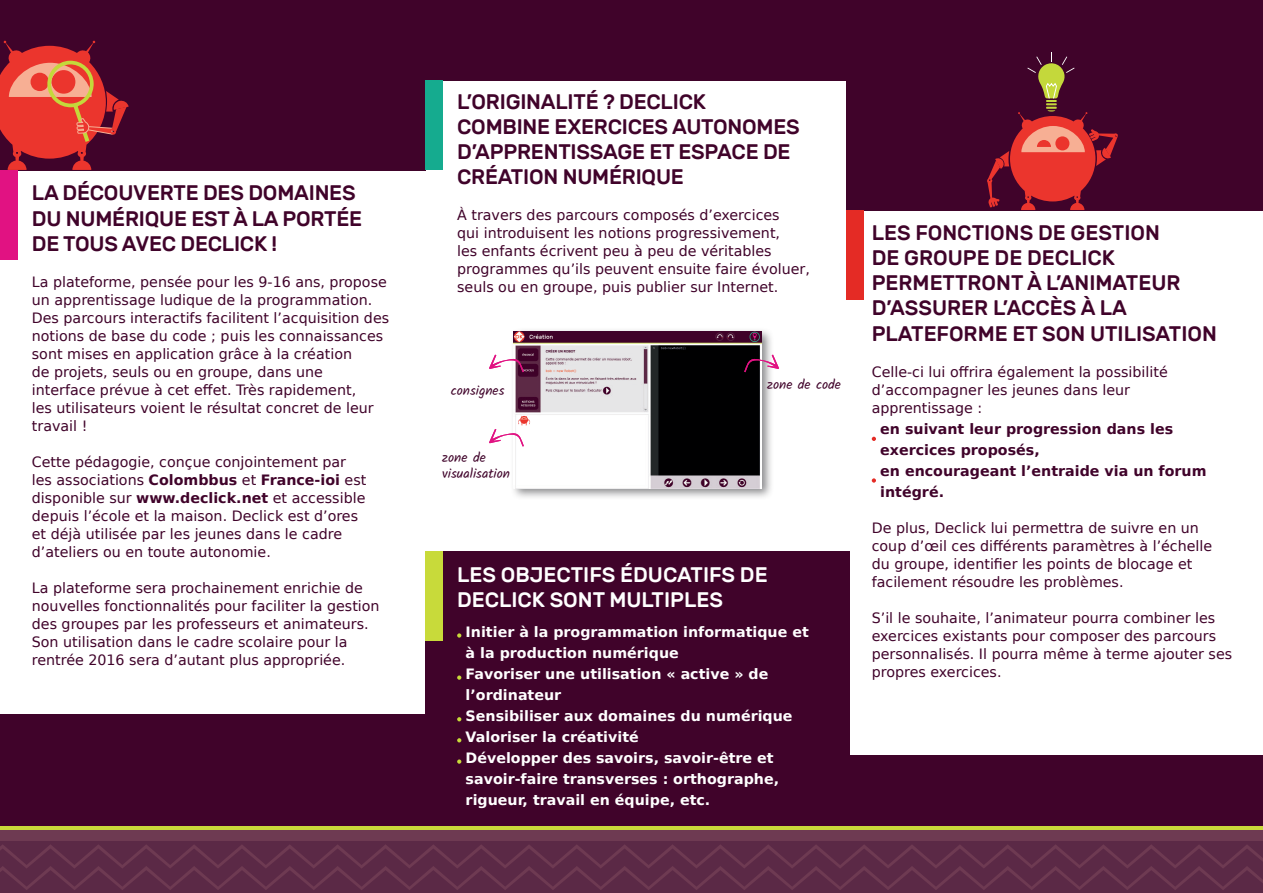
<style>
.page{position:relative;width:1263px;height:893px;background:#fff}
.page>*{position:absolute;margin:0;border:0;box-sizing:border-box;transform-origin:0 0}
.t1{font:500 21px/25.2px "Rubik";letter-spacing:-.01em;color:#40032a}
.t2{font:500 21px/25.2px "Rubik";color:#fff}
.t3{font:14.25px/18px "DejaVu Sans";color:#40032a}
.t4{font:700 14.25px/21px "DejaVu Sans";color:#fff}
.t5{font:700 14.25px/21px "DejaVu Sans";color:#40032a}
.t6{font:13.5px/16.2px "Kalam";color:#40032a}
.s1{font-weight:700}
</style>
<div class="page">
<div style="left:425px;top:551px;width:425px;height:320px;background:#40032a"></div>
<div style="left:0;top:714px;width:433px;height:114px;background:#40032a"></div>
<div style="left:837px;top:755px;width:426px;height:71px;background:#40032a"></div>
<div style="left:0;top:841px;width:1263px;height:52px;background:#5b2946"></div>
<hr style="left:0;top:826px;width:1263px;height:4px;background:#c8da3a">
<div style="left:0;top:830px;width:1263px;height:11px;background:#6e3a52"></div>
<svg style="left:0;top:845px;width:1263px;height:45px"></svg>
<div style="left:510px;top:327px;width:264px;height:174px;background:#5f5f62;opacity:.72"></div>
<img style="left:514px;top:331px;width:248px;height:157px">
<div style="left:0;top:0;width:425px;height:170px;background:#40032a"></div>
<svg style="left:0;top:41px;width:129px;height:129px"></svg>
<div style="left:417px;top:0;width:445px;height:81px;background:#40032a"></div>
<div style="left:846px;top:0;width:417px;height:210px;background:#40032a"></div>
<svg style="left:987px;top:52px;width:131px;height:158px"></svg>
<div style="left:425px;top:81px;width:17px;height:89px;background:#15ab8f"></div>
<div style="left:0;top:170px;width:17px;height:89px;background:#e11282"></div>
<div style="left:846px;top:210px;width:17px;height:89px;background:#e42b25"></div>
<div style="left:425px;top:551px;width:17px;height:89px;background:#c8da3a"></div>
<svg style="left:457px;top:633px;width:4px;height:5px"></svg>
<svg style="left:457px;top:675px;width:4px;height:5px"></svg>
<svg style="left:457px;top:738px;width:4px;height:4px"></svg>
<svg style="left:457px;top:717px;width:4px;height:4px"></svg>
<svg style="left:457px;top:759px;width:4px;height:5px"></svg>
<svg style="left:872px;top:437px;width:4px;height:4px"></svg>
<svg style="left:872px;top:478px;width:4px;height:5px"></svg>
<svg style="left:744px;top:355px;width:35px;height:17px"></svg>
<svg style="left:489px;top:355px;width:35px;height:17px"></svg>
<svg style="left:489px;top:415px;width:42px;height:31px"></svg>
<h1 class="t1" style="left:32px;top:181px;width:332px">LA DÉCOUVERTE DES DOMAINES<br>DU NUMÉRIQUE EST À LA PORTÉE<br>DE TOUS AVEC DECLICK !</h1>
<p class="t3" style="left:32px;top:272px;width:359px">La plateforme, pensée pour les 9-16 ans, propose un apprentissage ludique de la programmation.<br>Des parcours interactifs facilitent l’acquisition des notions de base du code ; puis les connaissances sont mises en application grâce à la création<br>de projets, seuls ou en groupe, dans une interface prévue à cet effet. Très rapidement,<br>les utilisateurs voient le résultat concret de leur travail !</p>
<p class="t3" style="left:32px;top:452px;width:336px">Cette pédagogie, conçue conjointement par les associations <span class="s1">Colombbus</span> et <span class="s1">France-ioi</span> est disponible sur <span class="s1">www.declick.net</span> et accessible depuis l’école et la maison. Declick est d’ores et déjà utilisée par les jeunes dans le cadre d’ateliers ou en toute autonomie.</p>
<p class="t3" style="left:32px;top:578px;width:349px">La plateforme sera prochainement enrichie de nouvelles fonctionnalités pour faciliter la gestion des groupes par les professeurs et animateurs.<br>Son utilisation dans le cadre scolaire pour la rentrée 2016 sera d’autant plus appropriée.</p>
<h1 class="t1" style="left:457px;top:89px;width:344px">L’ORIGINALITÉ ? DECLICK<br>COMBINE EXERCICES AUTONOMES<br>D’APPRENTISSAGE ET ESPACE DE<br>CRÉATION NUMÉRIQUE</h1>
<p class="t3" style="left:457px;top:206px;width:354px">À travers des parcours composés d’exercices<br>qui introduisent les notions progressivement,<br>les enfants écrivent peu à peu de véritables programmes qu’ils peuvent ensuite faire évoluer, seuls ou en groupe, puis publier sur Internet.</p>
<p class="t6" style="left:451px;top:383px;width:55px">consignes</p>
<p class="t6" style="left:442px;top:450px;width:69px">zone de visualisation</p>
<p class="t6" style="left:767px;top:377px;width:75px">zone de code</p>
<h1 class="t2" style="left:457px;top:563px;width:312px">LES OBJECTIFS ÉDUCATIFS DE<br>DECLICK SONT MULTIPLES</h1>
<p class="t4" style="left:466px;top:621px;width:345px">Initier à la programmation informatique et à la production numérique<br>Favoriser une utilisation « active » de l’ordinateur<br>Sensibiliser aux domaines du numérique Valoriser la créativité<br>Développer des savoirs, savoir-être et savoir-faire transverses : orthographe, rigueur, travail en équipe, etc.</p>
<h1 class="t1" style="left:872px;top:220px;width:347px">LES FONCTIONS DE GESTION<br>DE GROUPE DE DECLICK<br>PERMETTRONT À L’ANIMATEUR<br>D’ASSURER L’ACCÈS À LA<br>PLATEFORME ET SON UTILISATION</h1>
<p class="t3" style="left:872px;top:362px;width:298px">Celle-ci lui offrira également la possibilité d’accompagner les jeunes dans leur apprentissage :</p>
<p class="t5" style="left:880px;top:418px;width:328px">en suivant leur progression dans les exercices proposés,<br>en encourageant l’entraide via un forum intégré.</p>
<p class="t3" style="left:872px;top:518px;width:342px">De plus, Declick lui permettra de suivre en un coup d’œil ces différents paramètres à l’échelle du groupe, identifier les points de blocage et facilement résoudre les problèmes.</p>
<p class="t3" style="left:872px;top:608px;width:362px">S’il le souhaite, l’animateur pourra combiner les exercices existants pour composer des parcours personnalisés. Il pourra même à terme ajouter ses propres exercices.</p>
</div>
